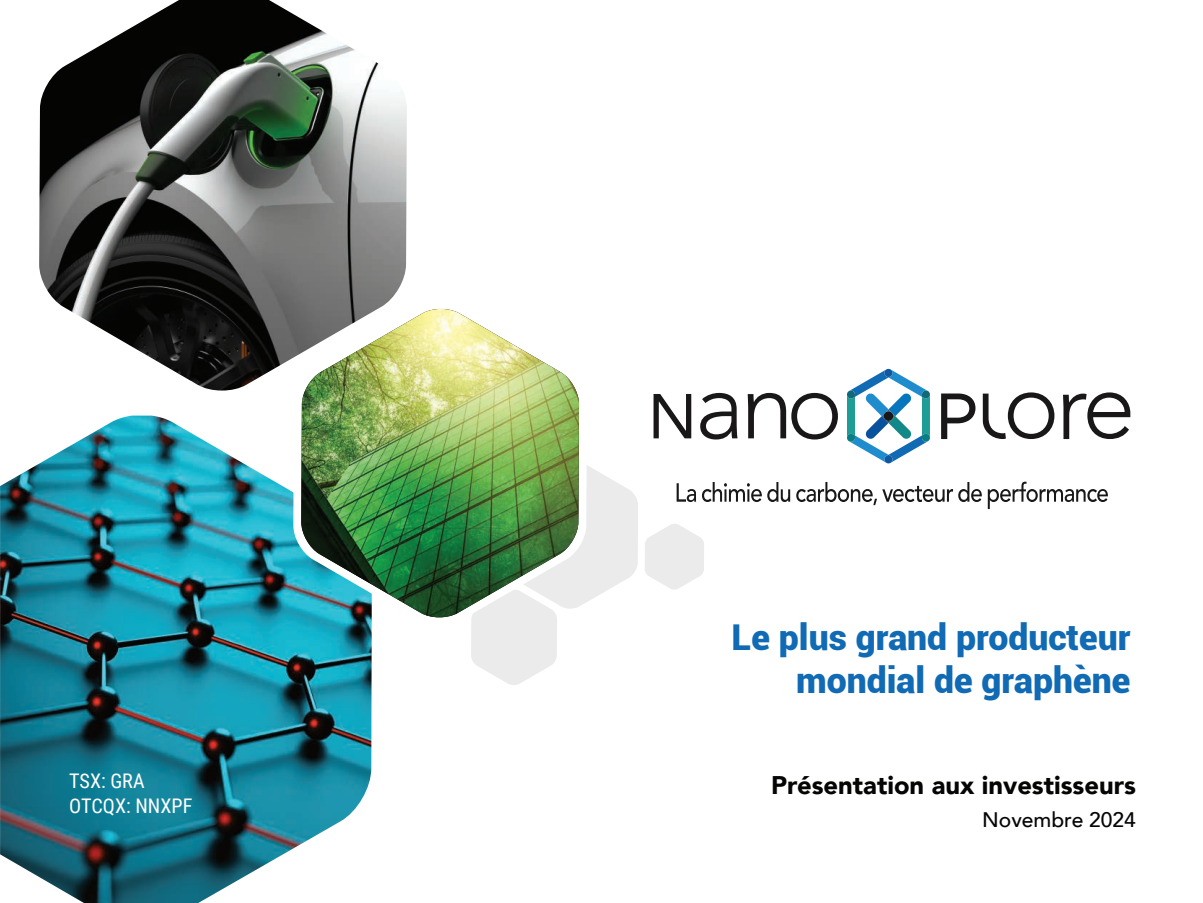
<style>
.page{position:relative;width:1203px;height:903px;background:#fff}
.page>*{position:absolute;margin:0;border:0;box-sizing:border-box;transform-origin:0 0}
.t1{font:900 35.55px/42.8px "Roboto";color:#106ab4;text-align:right}
.t2{font:900 25.5px "Avenir";color:#050504}
.t3{font:500 21px "Avenir";color:#050504}
.t4{font:20.1px/24.2px "Roboto Condensed";color:#fff}
</style>
<div class="page">
<img style="left:0;top:415px;width:372px;height:487px">
<img style="left:39px;top:0;width:368px;height:391px">
<svg style="left:471px;top:465px;width:167px;height:220px"></svg>
<svg style="left:645px;top:524px;width:59px;height:66px"></svg>
<svg style="left:293px;top:298px;width:294px;height:329px"></svg>
<img style="left:301px;top:309px;width:278px;height:309px">
<svg style="left:676px;top:482px;width:85px;height:20px"></svg>
<svg style="left:767px;top:482px;width:23px;height:20px"></svg>
<svg style="left:796px;top:482px;width:80px;height:23px"></svg>
<svg style="left:882px;top:486px;width:70px;height:16px"></svg>
<svg style="left:958px;top:482px;width:23px;height:20px"></svg>
<svg style="left:987px;top:481px;width:120px;height:28px"></svg>
<svg style="left:653px;top:394px;width:38px;height:44px"></svg>
<svg style="left:700px;top:393px;width:37px;height:46px"></svg>
<svg style="left:747px;top:393px;width:90px;height:46px"></svg>
<svg style="left:1063px;top:392px;width:67px;height:47px"></svg>
<svg style="left:982px;top:392px;width:72px;height:47px"></svg>
<svg style="left:941px;top:393px;width:34px;height:46px"></svg>
<svg style="left:847px;top:369px;width:82px;height:94px"></svg>
<div style="left:883px;top:411px;width:10px;height:10px;background:#191717;border-radius:50%"></div>
<p class="t1" style="left:731px;top:614px;width:400px">Le plus grand producteur mondial de graphène</p>
<p class="t4" style="left:69px;top:768px;width:125px">TSX: GRA<br>OTCQX: NNXPF</p>
<p class="t2" style="left:771px;top:763px;width:366px">Présentation aux investisseurs</p>
<p class="t3" style="left:981px;top:801px;width:155px">Novembre 2024</p>
</div>
